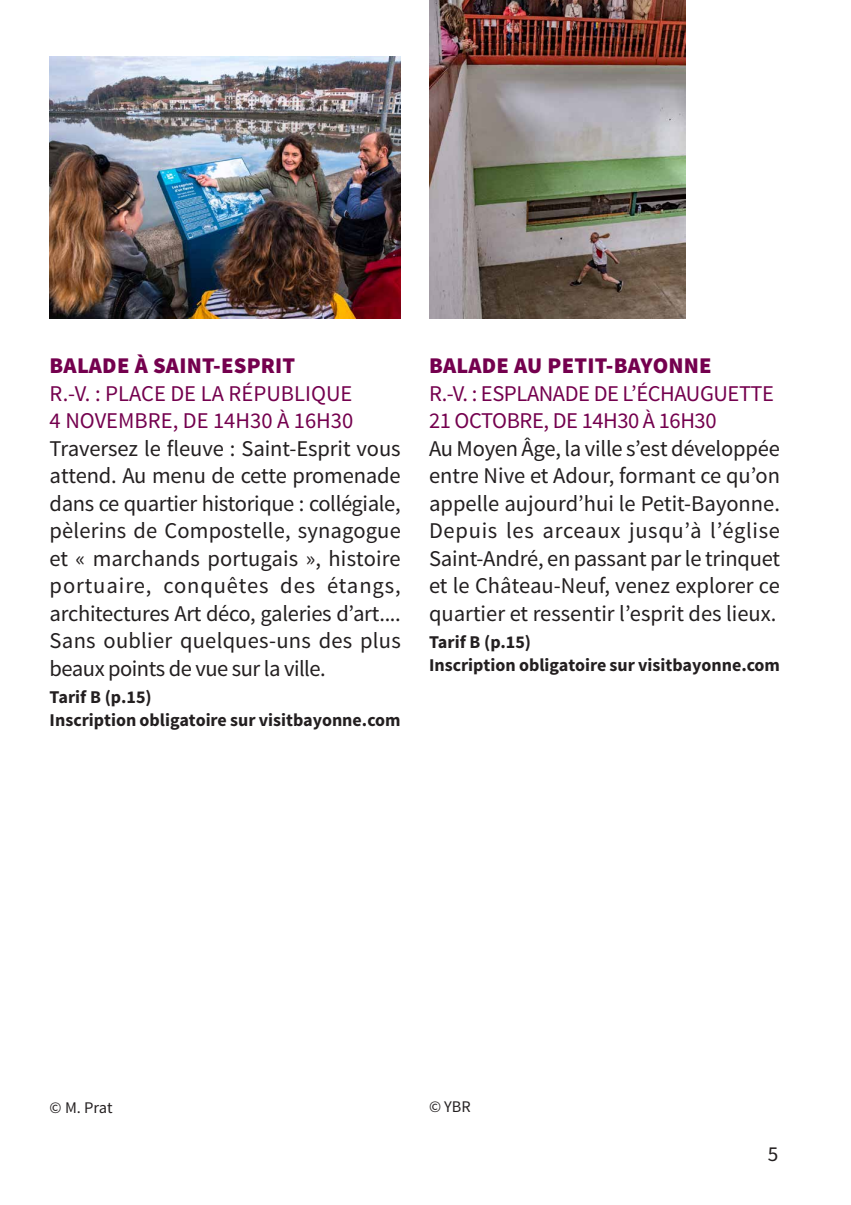
<style>
.page{position:relative;width:851px;height:1205px;background:#fff}
.page>*{position:absolute;margin:0;border:0;box-sizing:border-box;transform-origin:0 0}
.t1{font:22.5px/27.5px "Source Sans Pro";color:#231f20;text-align:justify}
.t2{font:22.5px "Source Sans Pro";letter-spacing:-.01em;color:#74004e}
.t3{font:900 22.5px "Source Sans Pro";letter-spacing:.01em;color:#74004e}
.t4{font:21.25px "Source Sans Pro";color:#231f20}
.t5{font:700 18px/22.5px "Source Sans Pro";color:#231f20}
.t6{font:16.25px "Source Sans Pro";letter-spacing:-.005em;color:#231f20}
</style>
<div class="page">
<img style="left:429px;top:0;width:256px;height:318px">
<img style="left:50px;top:57px;width:350px;height:261px">
<p class="t3" style="left:50px;top:351px;width:247px">BALADE À SAINT-ESPRIT</p>
<p class="t2" style="left:50px;top:379px;width:81px">R.-V. : Place</p>
<p class="t2" style="left:170px;top:379px;width:180px">de la République</p>
<p class="t2" style="left:50px;top:407px;width:45px">4 novembre</p>
<p class="t2" style="left:173px;top:407px;width:182px">, de 14h30 à 16h30</p>
<p class="t1" style="left:50px;top:435px;width:352px">Traversez le fleuve : Saint-Esprit vous attend. Au menu de cette promenade dans ce quartier historique : collégiale, pèlerins de Compostelle, synagogue et « marchands portugais », histoire portuaire, conquêtes des étangs, architectures Art déco, galeries d’art....<br>Sans oublier quelques-uns des plus beaux points de vue sur la ville.</p>
<p class="t5" style="left:50px;top:686px;width:352px">Tarif B (p.15)<br>Inscription obligatoire sur visitbayonne.com</p>
<p class="t3" style="left:429px;top:351px;width:239px">BALADE AU PETIT-BAYONNE</p>
<p class="t2" style="left:429px;top:379px;width:76px">R.-V. : Espla</p>
<p class="t2" style="left:538px;top:379px;width:28px">nade</p>
<p class="t2" style="left:593px;top:379px;width:56px">de l’Écha</p>
<p class="t2" style="left:686px;top:379px;width:86px">uguette</p>
<p class="t2" style="left:429px;top:407px;width:77px">21 octobre</p>
<p class="t2" style="left:543px;top:407px;width:174px">, de 14h30 à 16h30</p>
<p class="t1" style="left:429px;top:435px;width:352px">Au Moyen Âge, la ville s’est développée entre N ive et Adour, formant ce qu’on appelle aujourd’hui le Petit-Bayonne.<br>Depuis les arceaux jusqu’à l’église Saint-André, en passant par le trinquet et le Château-N euf, venez explorer ce quartier et ressentir l’esprit des lieux.</p>
<p class="t5" style="left:429px;top:631px;width:352px">Tarif B (p.15)<br>Inscription obligatoire sur visitbayonne.com</p>
<p class="t6" style="left:50px;top:1097px;width:64px">© M. Prat</p>
<p class="t6" style="left:429px;top:1097px;width:43px">© YBR</p>
<p class="t4" style="left:767px;top:1140px;width:12px">5</p>
</div>
